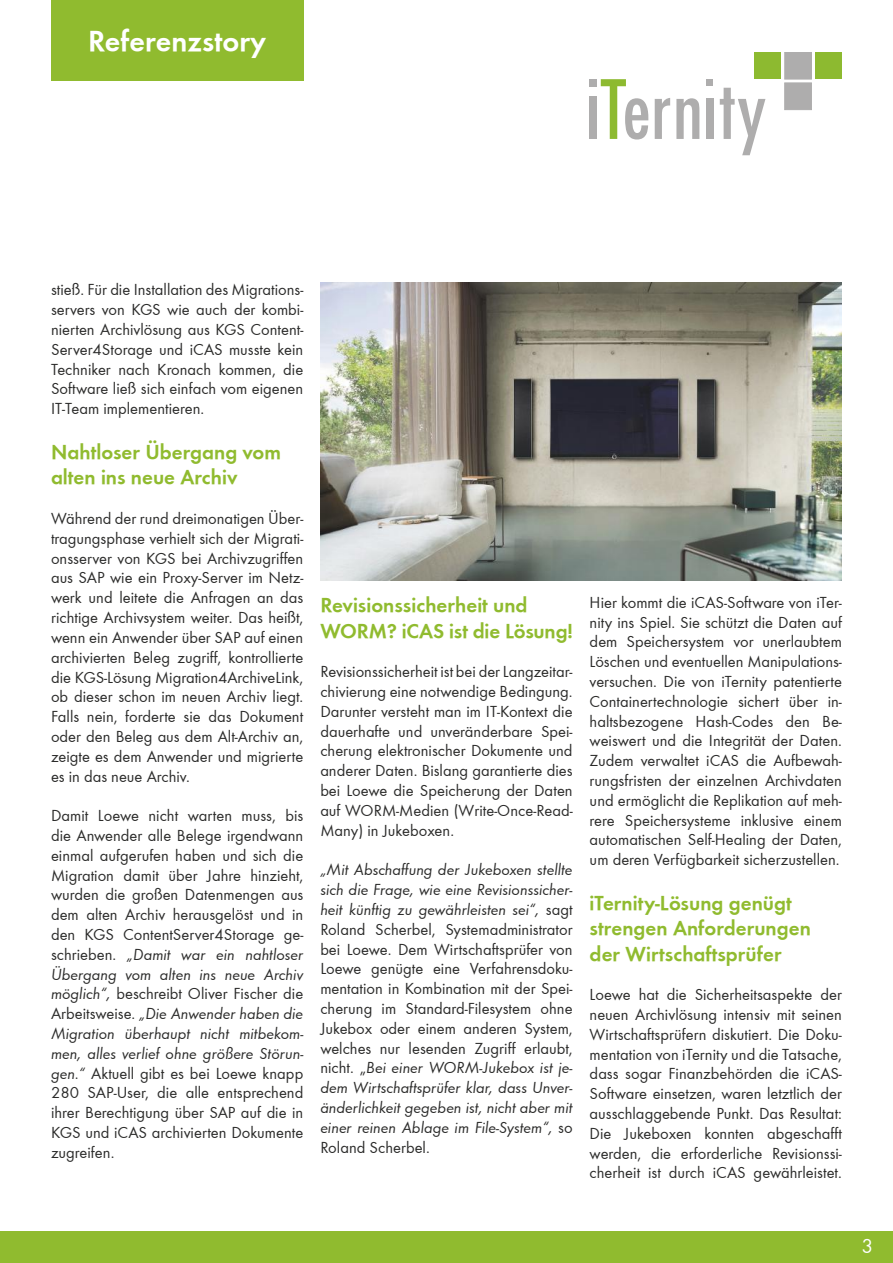
<style>
.page{position:relative;width:893px;height:1263px;background:#fff}
.page>*{position:absolute;margin:0;border:0;box-sizing:border-box;transform-origin:0 0}
.t1{font:30px "Function Demi";color:#fff}
.t2{font:21px/25.2px "Function Demi";color:#90bb2f}
.t3{font:21px "Function";color:#fff}
.t4{font:16.5px/19.8px "Function";color:#2b2b2a;text-align:justify}
.s1{font-style:italic}
</style>
<div class="page">
<img style="left:320px;top:283px;width:522px;height:297px">
<div style="left:590px;top:97px;width:7px;height:42px;background:#aeadad"></div>
<svg style="left:601px;top:79px;width:47px;height:61px"></svg>
<svg style="left:655px;top:98px;width:15px;height:41px"></svg>
<svg style="left:676px;top:98px;width:23px;height:41px"></svg>
<div style="left:706px;top:99px;width:8px;height:40px;background:#aeadad"></div>
<svg style="left:720px;top:88px;width:45px;height:67px"></svg>
<div style="left:590px;top:79px;width:7px;height:7px;background:#aeadad"></div>
<div style="left:706px;top:79px;width:7px;height:7px;background:#aeadad"></div>
<div style="left:785px;top:52px;width:26px;height:27px;background:#aeadad"></div>
<div style="left:784px;top:52px;width:28px;height:27px;border:1px solid #aeadad"></div>
<div style="left:754px;top:52px;width:27px;height:27px;background:#8dba30"></div>
<div style="left:815px;top:52px;width:27px;height:27px;background:#8dba30"></div>
<div style="left:784px;top:83px;width:28px;height:27px;background:#aeadad;border:1px solid #aeadad"></div>
<div style="left:51px;top:0;width:252px;height:81px;background:#90bb2f"></div>
<div style="left:0;top:1231px;width:893px;height:32px;background:#90bb2f"></div>
<h1 class="t1" style="left:88px;top:23px;width:180px">Referenzstory</h1>
<p class="t4" style="left:51px;top:280px;width:254px">stieß. Für die Installation des Migrations&shy;servers von KGS wie auch der kombi&shy;nierten Archivlösung aus KGS Content-Server4Storage und iCAS musste kein Techniker nach Kronach kommen, die Software ließ sich einfach vom eigenen IT-Team implementieren.</p>
<p class="t2" style="left:51px;top:440px;width:232px">Nahtloser Übergang vom alten ins neue Archiv</p>
<p class="t4" style="left:51px;top:509px;width:254px">Während der rund dreimonatigen Über&shy;tragungsphase verhielt sich der Migrati&shy;onsserver von KGS bei Archivzugriffen aus SAP wie ein Proxy-Server im Netz&shy;werk und leitete die Anfragen an das richtige Archivsystem weiter. Das heißt, wenn ein Anwender über SAP auf einen archivierten Beleg zugriff, kontrollierte die KGS-Lösung Migration4ArchiveLink, ob dieser schon im neuen Archiv liegt.<br>Falls nein, forderte sie das Dokument oder den Beleg aus dem Alt-Archiv an, zeigte es dem Anwender und migrierte es in das neue Archiv.</p>
<p class="t4" style="left:51px;top:806px;width:254px">Damit Loewe nicht warten muss, bis die Anwender alle Belege irgendwann einmal aufgerufen haben und sich die Migration damit über Jahre hinzieht, wurden die großen Datenmengen aus dem alten Archiv herausgelöst und in den KGS ContentServer4Storage ge&shy;schrieben. <span class="s1">„Damit war ein nahtloser Übergang vom alten ins neue Archiv möglich“,</span> beschreibt Oliver Fischer die Arbeitsweise. <span class="s1">„Die Anwender haben die Migration überhaupt nicht mitbekom&shy;men, alles verlief ohne größere Störun&shy;gen.“</span> Aktuell gibt es bei Loewe knapp 280 SAP-User, die alle entsprechend ihrer Berechtigung über SAP auf die in KGS und iCAS archivierten Dokumente zugreifen.</p>
<p class="t2" style="left:320px;top:593px;width:254px">Revisionssicherheit und<br>WORM? iCAS ist die Lösung!</p>
<p class="t4" style="left:320px;top:662px;width:254px">Revisionssicherheit ist bei der Langzeitar&shy;chivierung eine notwendige Bedingung.<br>Darunter versteht man im IT-Kontext die dauerhafte und unveränderbare Spei&shy;cherung elektronischer Dokumente und anderer Daten. Bislang garantierte dies bei Loewe die Speicherung der Daten auf WORM-Medien (Write-Once-Read-Many) in Jukeboxen.</p>
<p class="t4" style="left:320px;top:860px;width:254px"><span class="s1">„Mit Abschaffung der Jukeboxen stellte sich die Frage, wie eine Revisionssicher&shy;heit künftig zu gewährleisten sei“,</span> sagt Roland Scherbel, Systemadministrator bei Loewe. Dem Wirtschaftsprüfer von Loewe genügte eine Verfahrensdoku&shy;mentation in Kombination mit der Spei&shy;cherung im Standard-Filesystem ohne Jukebox oder einem anderen System, welches nur lesenden Zugriff erlaubt, nicht. „<span class="s1">Bei einer WORM-Jukebox ist je&shy;dem Wirtschaftsprüfer klar, dass Unver&shy;änderlichkeit gegeben ist, nicht aber mit einer reinen Ablage im File-System“,</span> so Roland Scherbel.</p>
<p class="t4" style="left:590px;top:592px;width:254px">Hier kommt die iCAS-Software von iTer&shy;nity ins Spiel. Sie schützt die Daten auf dem Speichersystem vor unerlaubtem Löschen und eventuellen Manipulations&shy;versuchen. Die von iTernity patentierte Containertechnologie sichert über in&shy;haltsbezogene Hash-Codes den Be&shy;weiswert und die Integrität der Daten.<br>Zudem verwaltet iCAS die Aufbewah&shy;rungsfristen der einzelnen Archivdaten und ermöglicht die Replikation auf meh&shy;rere Speichersysteme inklusive einem automatischen Self-Healing der Daten, um deren Verfügbarkeit sicherzustellen.</p>
<p class="t2" style="left:590px;top:890px;width:223px">iTernity-Lösung genügt strengen Anforderungen der Wirtschaftsprüfer</p>
<p class="t4" style="left:590px;top:985px;width:254px">Loewe hat die Sicherheitsaspekte der neuen Archivlösung intensiv mit seinen Wirtschaftsprüfern diskutiert. Die Doku&shy;mentation von iTernity und die Tatsache, dass sogar Finanzbehörden die iCAS-Software einsetzen, waren letztlich der ausschlaggebende Punkt. Das Resultat:<br>Die Jukeboxen konnten abgeschafft werden, die erforderliche Revisionssi&shy;cherheit ist durch iCAS gewährleistet.</p>
<p class="t3" style="left:861px;top:1234px;width:13px">3</p>
</div>
